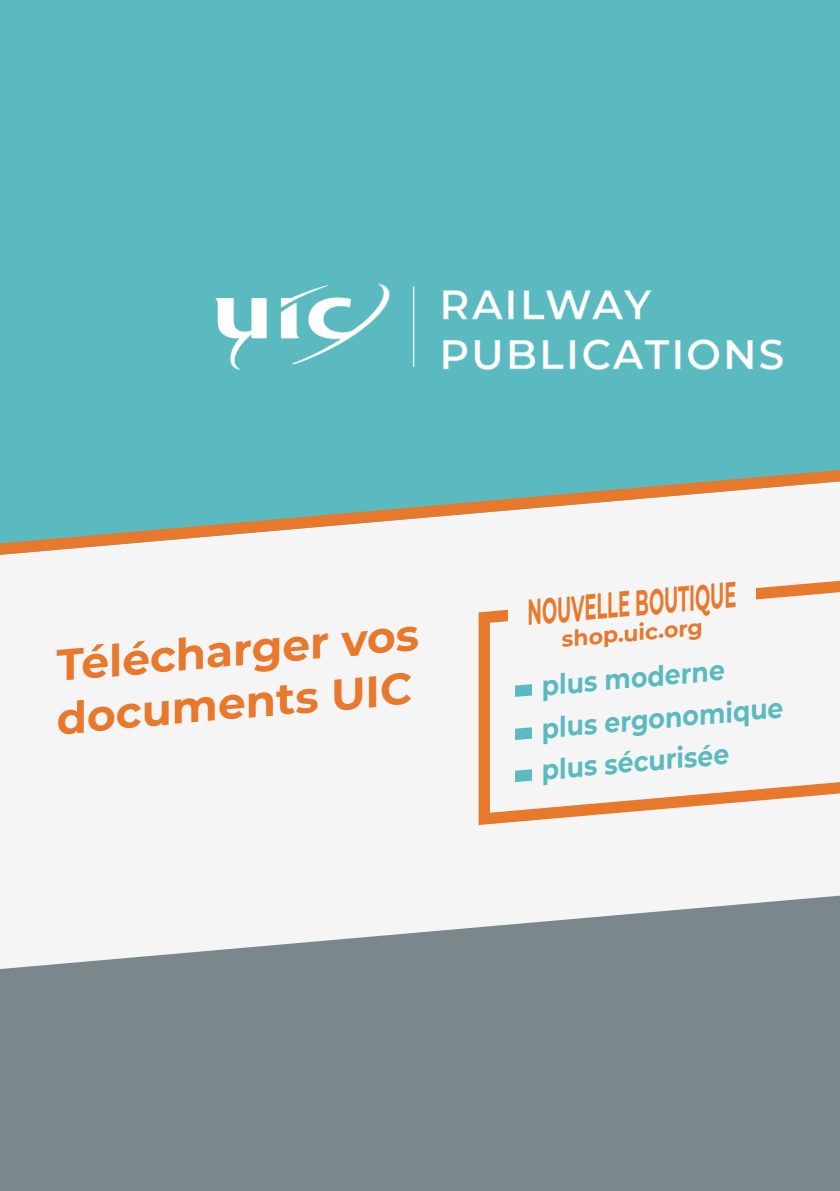
<style>
.page{position:relative;width:840px;height:1191px;background:#fff}
.page>*{position:absolute;margin:0;border:0;box-sizing:border-box;transform-origin:0 0}
.t1{font:700 44px/52.8px "Montserrat";color:#e7782c}
.t2{font:700 36px "Montserrat";color:#e7782c;scale:.5 1}
.t3{font:700 28px/42px "Montserrat";color:#5bbabf;scale:.9 1}
.t4{font:700 22px "Montserrat";color:#e7782c}
</style>
<div class="page">
<div style="left:0;top:0;width:839px;height:1191px;background:#f5f5f5"></div>
<div style="left:0;top:0;width:839px;height:470px;background:#5bbabf"></div>
<svg style="left:0;top:470px;width:839px;height:85px"></svg>
<svg style="left:478px;top:581px;width:361px;height:244px"></svg>
<svg style="left:0;top:895px;width:839px;height:296px;background:#899599"></svg>
<img style="left:215px;top:283px;width:567px;height:87px">
<svg style="left:507px;top:581px;width:248px;height:53px"></svg>
<svg style="left:514px;top:684px;width:17px;height:13px"></svg>
<svg style="left:514px;top:727px;width:17px;height:13px"></svg>
<svg style="left:514px;top:769px;width:17px;height:13px"></svg>
<h1 class="t1" style="left:48px;top:638px;width:369px;rotate:-5deg">Télécharger vos documents UIC</h1>
<p class="t2" style="left:524px;top:587px;width:420px;rotate:-5deg">NOUVELLE BOUTIQUE</p>
<p class="t4" style="left:559px;top:623px;width:143px;rotate:-5deg">shop.uic.org</p>
<p class="t3" style="left:531px;top:664px;width:275px;rotate:-5deg">plus moderne plus ergonomique plus sécurisée</p>
</div>
